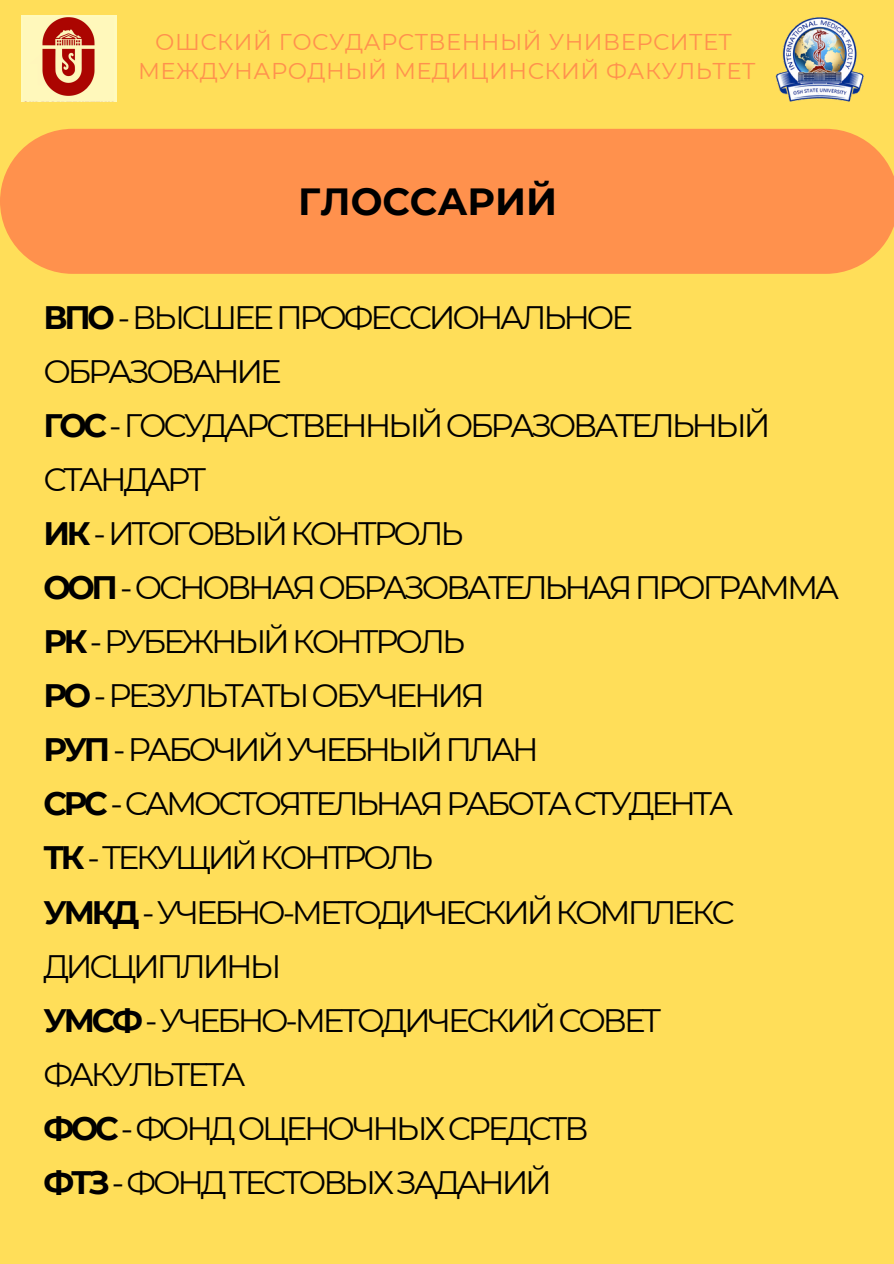
<style>
.page{position:relative;width:894px;height:1264px;background:#fff}
.page>*{position:absolute;margin:0;border:0;box-sizing:border-box;transform-origin:0 0}
.t1{font:700 37.8px "Montserrat";color:#000}
.t2{font:32.4px/54px "Montserrat";letter-spacing:-.1em;color:#000}
.t3{font:22.8px/29.2px "Montserrat";letter-spacing:.02em;color:#ff914d;text-align:center}
.s1{font-weight:700}
</style>
<div class="page">
<div style="left:0;top:0;width:893px;height:1263px;background:#ffde59"></div>
<img style="left:21px;top:16px;width:96px;height:85px">
<img style="left:775px;top:17px;width:89px;height:85px">
<div style="left:0;top:129px;width:893px;height:145px;background:#ff914d"></div>
<p class="t3" style="left:138px;top:27px;width:618px">ОШСКИЙ ГОСУДАРСТВЕННЫЙ УНИВЕРСИТЕТ<br>МЕЖДУНАРОДНЫЙ МЕДИЦИНСКИЙ ФАКУЛЬТЕТ</p>
<p class="t1" style="left:298px;top:178px;width:260px">ГЛОССАРИЙ</p>
<p class="t2" style="left:43px;top:290px;width:797px"><span class="s1">ВПО</span> - ВЫСШЕЕ ПРОФЕССИОНАЛЬНОЕ<br>ОБРАЗОВАНИЕ<br><span class="s1">ГОС</span> - ГОСУДАРСТВЕННЫЙ ОБРАЗОВАТЕЛЬНЫЙ<br>СТАНДАРТ<br><span class="s1">ИК</span> - ИТОГОВЫЙ КОНТРОЛЬ<br><span class="s1">ООП</span> - ОСНОВНАЯ ОБРАЗОВАТЕЛЬНАЯ ПРОГРАММА<br><span class="s1">РК</span> - РУБЕЖНЫЙ КОНТРОЛЬ<br><span class="s1">РО</span> - РЕЗУЛЬТАТЫ ОБУЧЕНИЯ<br><span class="s1">РУП</span> - РАБОЧИЙ УЧЕБНЫЙ ПЛАН<br><span class="s1">СРС</span> - САМОСТОЯТЕЛЬНАЯ РАБОТА СТУДЕНТА<br><span class="s1">ТК</span> - ТЕКУЩИЙ КОНТРОЛЬ<br><span class="s1">УМКД</span> - УЧЕБНО-МЕТОДИЧЕСКИЙ КОМПЛЕКС<br>ДИСЦИПЛИНЫ<br><span class="s1">УМСФ</span> - УЧЕБНО-МЕТОДИЧЕСКИЙ СОВЕТ<br>ФАКУЛЬТЕТА<br><span class="s1">ФОС</span> - ФОНД ОЦЕНОЧНЫХ СРЕДСТВ<br><span class="s1">ФТЗ</span> - ФОНД ТЕСТОВЫХ ЗАДАНИЙ</p>
</div>
